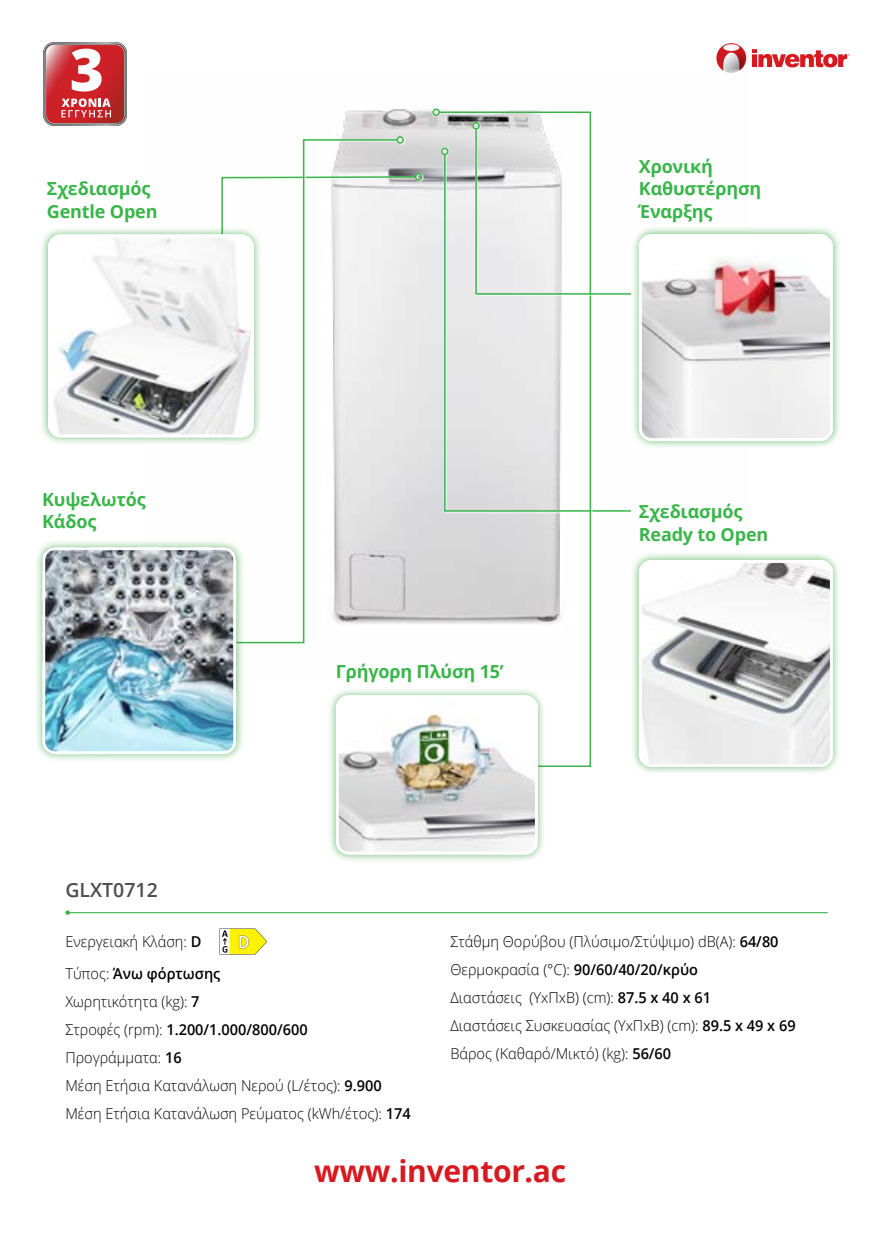
<style>
.page{position:relative;width:893px;height:1234px;background:#fff}
.page>*{position:absolute;margin:0;border:0;box-sizing:border-box;transform-origin:0 0}
.t1{font:700 30px "Open Sans";letter-spacing:-.01em;color:#d71920}
.t2{font:600 19.5px "Open Sans";color:#4d4d4f}
.t3{font:700 18px/22.5px "Open Sans";letter-spacing:-.01em;color:#39b54a}
.t4{font:300 15px/28px "Open Sans";color:#000}
.s1{font-weight:600}
</style>
<div class="page">
<img style="left:342px;top:109px;width:90px;height:515px">
<svg style="left:752px;top:49px;width:98px;height:18px"></svg>
<svg style="left:716px;top:43px;width:30px;height:30px"></svg>
<svg style="left:43px;top:42px;width:84px;height:84px;background:#c95d61"></svg>
<hr style="left:68px;top:911px;width:760px;height:2px;background:#39b54a">
<svg style="left:65px;top:910px;width:5px;height:4px"></svg>
<svg style="left:405px;top:173px;width:19px;height:115px"></svg>
<svg style="left:405px;top:175px;width:12px;height:114px"></svg>
<div style="left:415px;top:173px;width:7px;height:8px;border:2px solid #39b54a;border-radius:50%"></div>
<svg style="left:340px;top:136px;width:65px;height:488px;background:#dedede"></svg>
<svg style="left:221px;top:138px;width:178px;height:506px"></svg>
<div style="left:396px;top:136px;width:8px;height:8px;border:2px solid #39b54a;border-radius:50%"></div>
<svg style="left:219px;top:928px;width:48px;height:26px"></svg>
<div style="left:40px;top:227px;width:222px;height:219px;background:#41ad49;opacity:.75"></div>
<img style="left:48px;top:234px;width:206px;height:203px">
<div style="left:48px;top:234px;width:206px;height:203px;border:3px solid #fff;border-radius:11px"></div>
<div style="left:35px;top:539px;width:210px;height:222px;background:#41ad49;opacity:.75"></div>
<img style="left:42px;top:547px;width:194px;height:207px">
<div style="left:42px;top:547px;width:194px;height:207px;border:3px solid #fff;border-radius:11px"></div>
<div style="left:630px;top:226px;width:210px;height:222px;background:#41ad49;opacity:.75"></div>
<img style="left:639px;top:234px;width:194px;height:207px">
<div style="left:639px;top:234px;width:194px;height:207px;border:3px solid #fff;border-radius:11px"></div>
<svg style="left:432px;top:109px;width:161px;height:515px"></svg>
<svg style="left:438px;top:111px;width:154px;height:656px"></svg>
<div style="left:432px;top:108px;width:8px;height:8px;border:2px solid #39b54a;border-radius:50%"></div>
<div style="left:328px;top:687px;width:218px;height:176px;background:#41ad49;opacity:.75"></div>
<img style="left:336px;top:695px;width:202px;height:159px">
<div style="left:336px;top:695px;width:202px;height:159px;border:3px solid #fff;border-radius:11px"></div>
<svg style="left:472px;top:122px;width:161px;height:174px"></svg>
<svg style="left:475px;top:127px;width:157px;height:168px"></svg>
<div style="left:472px;top:122px;width:8px;height:8px;border:2px solid #39b54a;border-radius:50%"></div>
<div style="left:631px;top:552px;width:210px;height:222px;background:#41ad49;opacity:.75"></div>
<img style="left:639px;top:560px;width:194px;height:206px">
<div style="left:639px;top:560px;width:194px;height:206px;border:3px solid #fff;border-radius:11px"></div>
<p class="t3" style="left:47px;top:177px;width:112px">Σχεδιασμός<br>Gentle Open</p>
<p class="t3" style="left:42px;top:487px;width:105px">Κυψελωτός<br>Κάδος</p>
<p class="t3" style="left:336px;top:660px;width:169px">Γρήγορη Πλύση 15’</p>
<p class="t3" style="left:639px;top:154px;width:124px">Χρονική<br>Καθυστέρηση<br>Έναρξης</p>
<p class="t3" style="left:639px;top:500px;width:131px">Σχεδιασμός<br>Ready to Open</p>
<h2 class="t2" style="left:65px;top:876px;width:94px">GLXT0712</h2>
<p class="t4" style="left:65px;top:924px;width:157px;line-height:32.5px">Ενεργειακή Κλάση: <span class="s1">D<br></span>Τύπος: <span class="s1">Άνω φόρτωσης</span></p>
<p class="t4" style="left:65px;top:987px;width:347px">Χωρητικότητα (kg): <span class="s1">7<br></span>Στροφές (rpm): <span class="s1">1.200/1.000/800/600<br></span>Προγράμματα: <span class="s1">16<br></span>Μέση Ετήσια Κατανάλωση Νερού (L/έτος): <span class="s1">9.900<br></span>Μέση Ετήσια Κατανάλωση Ρεύματος (kWh/έτος): <span class="s1">174</span></p>
<p class="t4" style="left:450px;top:926px;width:347px">Στάθμη Θορύβου (Πλύσιμο/Στύψιμο) dB(A): <span class="s1">64/80<br></span>Θερμοκρασία (°C): <span class="s1">90/60/40/20/κρύο<br></span>Διαστάσεις (ΥxΠxΒ) (cm): <span class="s1">87.5 x 40 x 61<br></span>Διαστάσεις Συσκευασίας (ΥxΠxΒ) (cm): <span class="s1">89.5 x 49 x 69<br></span>Βάρος (Καθαρό/Μικτό) (kg): <span class="s1">56/60</span></p>
<h1 class="t1" style="left:314px;top:1149px;width:254px">www.inventor.ac</h1>
</div>
